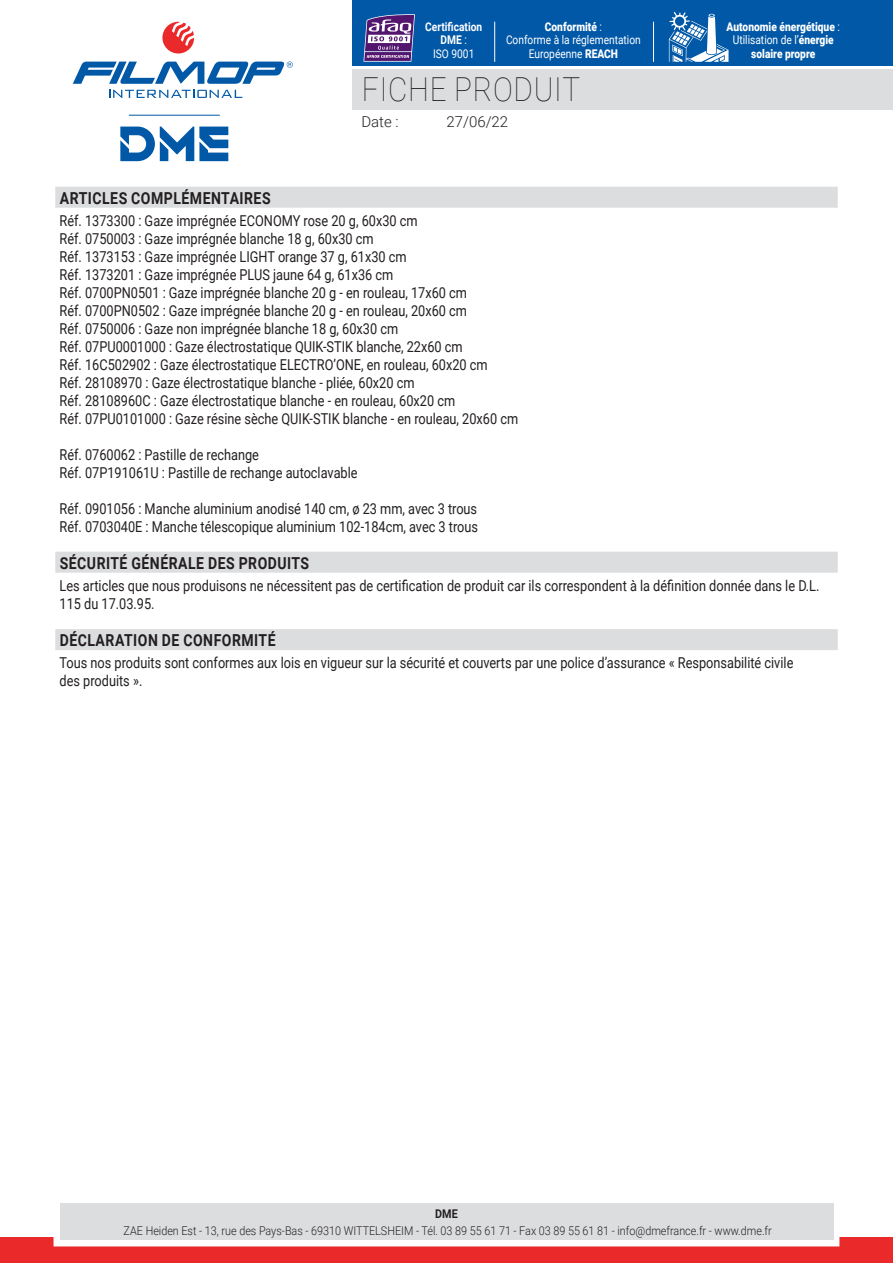
<style>
.page{position:relative;width:893px;height:1263px;background:#fff}
.page>*{position:absolute;margin:0;border:0;box-sizing:border-box;transform-origin:0 0}
.t1{font:100 33px "Roboto";letter-spacing:.025em;color:#231f20;scale:.9 1}
.t2{font:700 16.5px "Roboto";letter-spacing:.035em;color:#231f20;scale:.85 1}
.t3{font:15px/18px "Roboto";color:#231f20;scale:.85 1}
.t4{font:300 15px "Roboto";color:#231f20}
.t5{font:300 12px "Roboto";color:#231f20;scale:.9 1}
.t6{font:900 12px/13.5px "Roboto";color:#fff;text-align:center;scale:.85 1}
.t7{font:12px/13.5px "Roboto";color:#fff;text-align:center;scale:.85 1}
.t8{font:700 12px/13.5px "Roboto";color:#fff;text-align:center;scale:.85 1}
.t9{font:700 12px "Roboto";color:#231f20;scale:.9 1}
.s1{font-weight:400}
.s2{font-weight:900}
</style>
<div class="page">
<div style="left:353px;top:69px;width:540px;height:40px;background:#dcdddf"></div>
<svg style="left:109px;top:90px;width:133px;height:8px"></svg>
<svg style="left:162px;top:22px;width:32px;height:32px"></svg>
<svg style="left:73px;top:61px;width:220px;height:23px"></svg>
<div style="left:353px;top:0;width:540px;height:66px;background:#0158a6"></div>
<div style="left:0;top:1237px;width:893px;height:26px;background:#e9292a"></div>
<div style="left:54px;top:1197px;width:785px;height:49px;border:12px solid #fff"></div>
<div style="left:60px;top:1203px;width:773px;height:37px;background:#dcdddf"></div>
<svg style="left:120px;top:126px;width:108px;height:35px"></svg>
<hr style="left:129px;top:115px;width:91px;height:1px;background:#0158a6">
<hr style="left:653px;top:22px;width:1px;height:40px;background:#fff">
<hr style="left:494px;top:22px;width:1px;height:40px;background:#fff">
<svg style="left:669px;top:12px;width:59px;height:50px"></svg>
<svg style="left:363px;top:14px;width:52px;height:48px;background:#7a619e"></svg>
<hr style="left:365px;top:51px;width:46px;height:1px;background:#fff">
<div style="left:55px;top:187px;width:783px;height:21px;background:#dcdddf"></div>
<div style="left:55px;top:552px;width:783px;height:21px;background:#dcdddf"></div>
<div style="left:55px;top:629px;width:783px;height:21px;background:#dcdddf"></div>
<p class="t8" style="left:425px;top:19px;width:68px">Certification<br>DME <span class="s1">:<br>ISO 9001</span></p>
<p class="t6" style="left:727px;top:19px;width:135px">Autonomie énergétique <span class="s1">:<br>Utilisation de l’</span>énergie solaire propre</p>
<p class="t7" style="left:506px;top:19px;width:160px"><span class="s2">Conformité</span> :<br>Conforme à la réglementation<br>Européenne <span class="s2">REACH</span></p>
<h1 class="t1" style="left:362px;top:67px;width:244px">FICHE PRODUIT</h1>
<p class="t4" style="left:361px;top:111px;width:39px">Date :</p>
<p class="t4" style="left:446px;top:111px;width:63px">27/06/22</p>
<p class="t2" style="left:60px;top:186px;width:250px">ARTICLES COMPLÉMENTAIRES</p>
<p class="t3" style="left:60px;top:211px;width:541px">Réf. 1373300 : Gaze imprégnée ECONOMY rose 20 g, 60x30 cm<br>Réf. 0750003 : Gaze imprégnée blanche 18 g, 60x30 cm<br>Réf. 1373153 : Gaze imprégnée LIGHT orange 37 g, 61x30 cm<br>Réf. 1373201 : Gaze imprégnée PLUS jaune 64 g, 61x36 cm<br>Réf. 0700PN0501 : Gaze imprégnée blanche 20 g - en rouleau, 17x60 cm<br>Réf. 0700PN0502 : Gaze imprégnée blanche 20 g - en rouleau, 20x60 cm<br>Réf. 0750006 : Gaze non imprégnée blanche 18 g, 60x30 cm<br>Réf. 07PU0001000 : Gaze électrostatique QUIK-STIK blanche, 22x60 cm<br>Réf. 16C502902 : Gaze électrostatique ELECTRO’ONE, en rouleau, 60x20 cm<br>Réf. 28108970 : Gaze électrostatique blanche - pliée, 60x20 cm<br>Réf. 28108960C : Gaze électrostatique blanche - en rouleau, 60x20 cm<br>Réf. 07PU0101000 : Gaze résine sèche QUIK-STIK blanche - en rouleau, 20x60 cm</p>
<p class="t3" style="left:60px;top:445px;width:352px">Réf. 0760062 : Pastille de rechange<br>Réf. 07P191061U : Pastille de rechange autoclavable</p>
<p class="t3" style="left:60px;top:499px;width:494px">Réf. 0901056 : Manche aluminium anodisé 140 cm, ø 23 mm, avec 3 trous<br>Réf. 0703040E : Manche télescopique aluminium 102-184cm, avec 3 trous</p>
<p class="t2" style="left:60px;top:551px;width:295px">SÉCURITÉ GÉNÉRALE DES PRODUITS</p>
<p class="t3" style="left:60px;top:576px;width:896px">Les articles que nous produisons ne nécessitent pas de certification de produit car ils correspondent à la définition donnée dans le D.L.<br>115 du 17.03.95.</p>
<p class="t2" style="left:60px;top:629px;width:256px">DÉCLARATION DE CONFORMITÉ</p>
<p class="t3" style="left:60px;top:653px;width:865px">Tous nos produits sont conformes aux lois en vigueur sur la sécurité et couverts par une police d’assurance « Responsabilité civile des produits ».</p>
<p class="t9" style="left:435px;top:1206px;width:27px">DME</p>
<p class="t5" style="left:124px;top:1222px;width:722px">ZAE Heiden Est - 13, rue des Pays-Bas - 69310 WITTELSHEIM - Tél. 03 89 55 61 71 - Fax 03 89 55 61 81 - info@dmefrance.fr - www.dme.fr</p>
</div>
